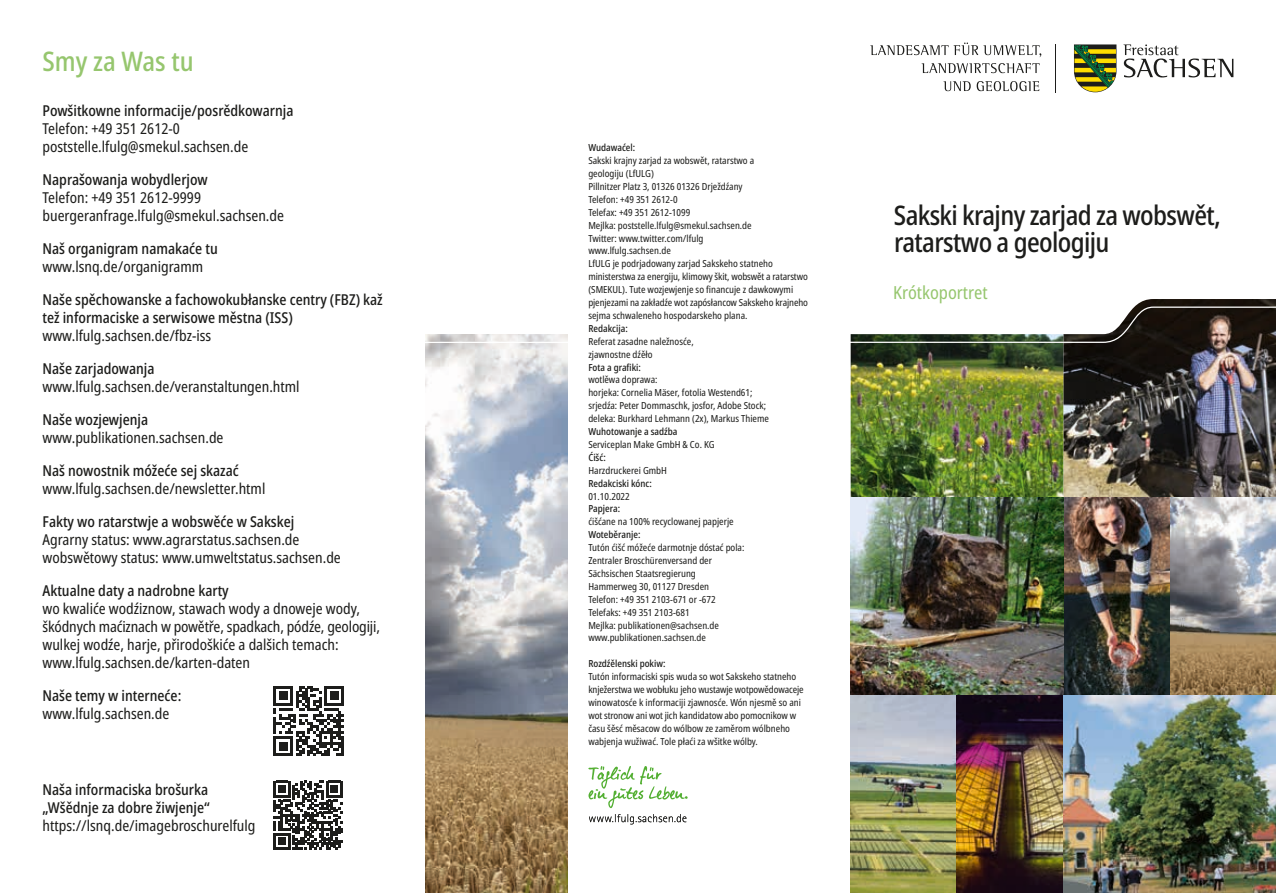
<style>
.page{position:relative;width:1276px;height:893px;background:#fff}
.page>*{position:absolute;margin:0;border:0;box-sizing:border-box;transform-origin:0 0}
.t1{font:500 condensed 27px/27px "Noto Sans";letter-spacing:-.025em;color:#1d1d1b}
.t2{font:500 condensed 27px "Noto Sans";color:#96c66e}
.t3{font:condensed 18px "Noto Sans";color:#96c66e}
.t4{font:condensed 15px/18px "Noto Sans";color:#1d1d1b}
.t5{font:500 condensed 15px/18px "Noto Sans";color:#1d1d1b}
.t6{font:condensed 9.75px/12.9px "Noto Sans";color:#1d1d1b}
.t7{font:500 condensed 9.75px "Noto Sans";color:#1d1d1b}
</style>
<div class="page">
<img style="left:425px;top:334px;width:142px;height:559px">
<hr style="left:425px;top:342px;width:425px;height:1px;background:#fff">
<img style="left:1063px;top:299px;width:213px;height:396px">
<img style="left:850px;top:334px;width:213px;height:361px">
<img style="left:850px;top:695px;width:426px;height:198px">
<svg style="left:589px;top:814px;width:97px;height:10px"></svg>
<svg style="left:588px;top:766px;width:99px;height:42px"></svg>
<svg style="left:1123px;top:44px;width:110px;height:33px"></svg>
<svg style="left:1074px;top:44px;width:42px;height:48px;background:#747d2f"></svg>
<hr style="left:1055px;top:44px;width:1px;height:49px;background:#1d1d1b">
<svg style="left:870px;top:43px;width:171px;height:14px"></svg>
<svg style="left:921px;top:63px;width:118px;height:10px"></svg>
<svg style="left:943px;top:81px;width:27px;height:10px"></svg>
<svg style="left:976px;top:81px;width:63px;height:10px"></svg>
<svg style="left:274px;top:781px;width:69px;height:69px"></svg>
<svg style="left:273px;top:686px;width:71px;height:70px"></svg>
<h1 class="t2" style="left:43px;top:43px;width:153px">Smy za Was tu</h1>
<h3 class="t5" style="left:43px;top:102px;width:252px">Powšitkowne informacije/posrědkowarnja</h3>
<h3 class="t4" style="left:43px;top:120px;width:207px">Telefon: +49 351 2612-0 poststelle.lfulg@smekul.sachsen.de</h3>
<h3 class="t5" style="left:43px;top:171px;width:167px">Naprašowanja wobydlerjow</h3>
<h3 class="t4" style="left:43px;top:189px;width:243px">Telefon: +49 351 2612-9999 buergeranfrage.lfulg@smekul.sachsen.de</h3>
<h3 class="t5" style="left:43px;top:240px;width:177px">Naš organigram namakaće tu</h3>
<h3 class="t4" style="left:43px;top:258px;width:162px">www.lsnq.de/organigramm</h3>
<h3 class="t5" style="left:43px;top:291px;width:342px">Naše spěchowanske a fachowokubłanske centry (FBZ) kaž tež informaciske a serwisowe městna (ISS)</h3>
<h3 class="t4" style="left:43px;top:327px;width:170px">www.lfulg.sachsen.de/fbz-iss</h3>
<h3 class="t5" style="left:43px;top:360px;width:114px">Naše zarjadowanja</h3>
<h3 class="t4" style="left:43px;top:378px;width:259px">www.lfulg.sachsen.de/veranstaltungen.html</h3>
<h3 class="t5" style="left:43px;top:411px;width:107px">Naše wozjewjenja</h3>
<h3 class="t4" style="left:43px;top:429px;width:182px">www.publikationen.sachsen.de</h3>
<h3 class="t5" style="left:43px;top:462px;width:198px">Naš nowostnik móžeće sej skazać</h3>
<h3 class="t4" style="left:43px;top:480px;width:224px">www.lfulg.sachsen.de/newsletter.html</h3>
<h3 class="t5" style="left:43px;top:513px;width:253px">Fakty wo ratarstwje a wobswěće w Sakskej</h3>
<h3 class="t4" style="left:43px;top:531px;width:300px">Agrarny status: www.agrarstatus.sachsen.de wobswětowy status: www.umweltstatus.sachsen.de</h3>
<h3 class="t5" style="left:43px;top:582px;width:188px">Aktualne daty a nadrobne karty</h3>
<h3 class="t4" style="left:43px;top:600px;width:339px">wo kwaliće wodźiznow, stawach wody a dnoweje wody, škódnych maćiznach w powětře, spadkach, pódźe, geologiji, wulkej wodźe, harje, přirodoškiće a dalšich temach: www.lfulg.sachsen.de/karten-daten</h3>
<h3 class="t5" style="left:43px;top:687px;width:140px">Naše temy w interneće:</h3>
<h3 class="t4" style="left:43px;top:705px;width:128px">www.lfulg.sachsen.de</h3>
<h3 class="t5" style="left:43px;top:781px;width:169px">Naša informaciska brošurka „Wšědnje za dobre žiwjenje“</h3>
<h3 class="t4" style="left:43px;top:817px;width:214px">https://lsnq.de/imagebroschurelfulg</h3>
<p class="t7" style="left:588px;top:141px;width:48px">Wudawaćel:</p>
<p class="t6" style="left:588px;top:154px;width:221px">Sakski krajny zarjad za wobswět, ratarstwo a<br>geologiju (LfULG)<br>Pillnitzer Platz 3, 01326 01326 Drježdźany<br>Telefon: +49 351 2612-0<br>Telefax: +49 351 2612-1099<br>Mejlka: poststelle.lfulg@smekul.sachsen.de<br>Twitter: www.twitter.com/lfulg<br>www.lfulg.sachsen.de<br>LfULG je podrjadowany zarjad Sakskeho statneho ministerstwa za energiju, klimowy škit, wobswět a ratarstwo (SMEKUL). Tute wozjewjenje so financuje z dawkowymi pjenjezami na zakładźe wot zapósłancow Sakskeho krajneho sejma schwaleneho hospodarskeho plana.</p>
<p class="t7" style="left:588px;top:321px;width:41px">Redakcija:</p>
<p class="t6" style="left:588px;top:335px;width:107px">Referat zasadne naležnosće, zjawnostne dźěło</p>
<p class="t7" style="left:588px;top:360px;width:54px">Fota a grafiki:</p>
<p class="t6" style="left:588px;top:374px;width:182px">wotlěwa doprawa:<br>horjeka: Cornelia Mäser, fotolia Westend61; srjedźa: Peter Dommaschk, josfor, Adobe Stock; deleka: Burkhard Lehmann (2x), Markus Thieme</p>
<p class="t7" style="left:588px;top:425px;width:90px">Wuhotowanje a sadźba</p>
<p class="t6" style="left:588px;top:438px;width:128px">Serviceplan Make GmbH &amp; Co. KG</p>
<p class="t7" style="left:588px;top:450px;width:19px">Ćišć:</p>
<p class="t6" style="left:588px;top:464px;width:80px">Harzdruckerei GmbH</p>
<p class="t7" style="left:588px;top:476px;width:65px">Redakciski kónc:</p>
<p class="t6" style="left:588px;top:490px;width:43px">01.10.2022</p>
<p class="t7" style="left:588px;top:502px;width:33px">Papjera:</p>
<p class="t6" style="left:588px;top:516px;width:147px">ćišćane na 100% recyclowanej papjerje</p>
<p class="t7" style="left:588px;top:528px;width:54px">Woteběranje:</p>
<p class="t6" style="left:588px;top:541px;width:158px">Tutón ćišć móžeće darmotnje dóstać pola:<br>Zentraler Broschürenversand der Sächsischen Staatsregierung Hammerweg 30, 01127 Dresden<br>Telefon: +49 351 2103-671 or -672<br>Telefaks: +49 351 2103-681<br>Mejlka: publikationen@sachsen.de www.publikationen.sachsen.de</p>
<p class="t7" style="left:588px;top:657px;width:79px">Rozdźělenski pokiw:</p>
<p class="t6" style="left:588px;top:670px;width:217px">Tutón informaciski spis wuda so wot Sakskeho statneho knježerstwa we wobłuku jeho wustawje wotpowědowaceje winowatosće k informaciji zjawnosće. Wón njesmě so ani wot stronow ani wot jich kandidatow abo pomocnikow w času šěsć měsacow do wólbow ze zaměrom wólbneho wabjenja wužiwać. Tole płaći za wšitke wólby.</p>
<h1 class="t1" style="left:894px;top:202px;width:328px">Sakski krajny zarjad za wobswět, ratarstwo a geologiju</h1>
<h2 class="t3" style="left:893px;top:280px;width:96px">Krótkoportret</h2>
</div>
